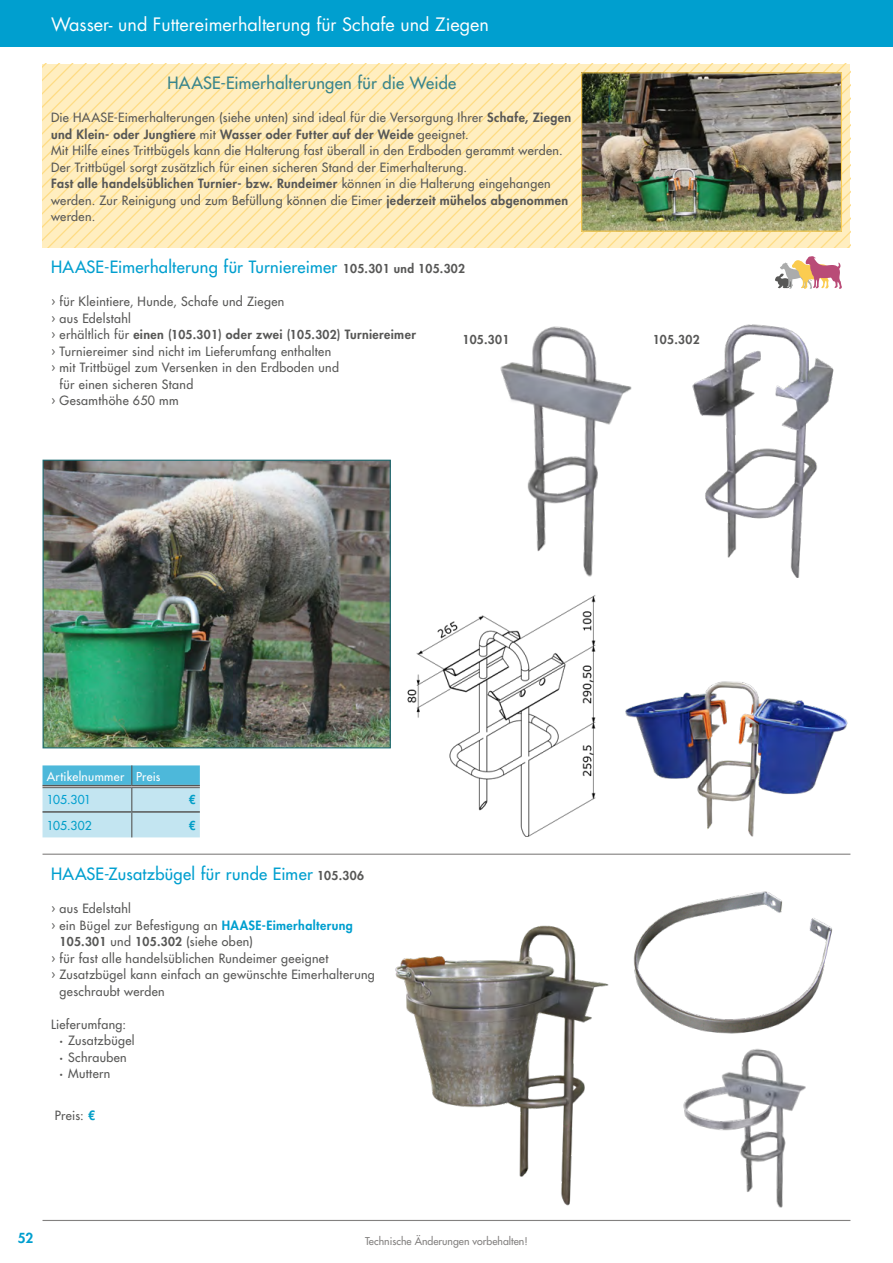
<style>
.page{position:relative;width:893px;height:1263px;background:#fff}
.page>*{position:absolute;margin:0;border:0;box-sizing:border-box;transform-origin:0 0}
.t1{font:18px "Futura Std";color:#fff}
.t2{font:500 16.5px "Futura Std";letter-spacing:.02em;color:#009fcf}
.t3{font:500 16.5px "Futura Std";letter-spacing:.02em;color:#38848c}
.t4{font:800 13.5px "Futura Std";color:#009fcf}
.t5{font:500 12.45px/16.5px "Futura Std";letter-spacing:.03em;color:#575756}
.t6{font:800 12.45px "Futura Std";letter-spacing:.03em;color:#575756}
.t7{font:800 12px "Futura Std";letter-spacing:.025em;color:#575756}
.t8{font:500 12px "Futura Std";letter-spacing:.025em;color:#fff}
.t9{font:500 12px "Futura Std";letter-spacing:-.02em;color:#009fcf}
.t10{font:500 12px "Futura Std";letter-spacing:.005em;color:#009ec7}
.t11{font:800 12px "Futura Std";color:#009ec7}
.t12{font:500 10.5px "Futura Std";color:#838180}
.s1{font-weight:800}
.s2{font-weight:800;font-size:12px;color:#575756}
.s3{font-weight:500}
.s4{font-size:12px}
.s5{font-weight:800;color:#009fcf}
.s6{font-weight:500;font-size:12.45px}
.s7{font-weight:800;color:#009ec7}
</style>
<div class="page">
<div style="left:0;top:0;width:893px;height:47px;background:#009fcf"></div>
<hr style="left:43px;top:1220px;width:807px;height:1px;background:#838180">
<img style="left:683px;top:1048px;width:123px;height:160px">
<img style="left:395px;top:925px;width:214px;height:281px">
<img style="left:633px;top:891px;width:200px;height:143px">
<img style="left:692px;top:324px;width:142px;height:254px">
<img style="left:407px;top:595px;width:189px;height:242px">
<img style="left:500px;top:326px;width:132px;height:251px">
<img style="left:625px;top:681px;width:223px;height:156px">
<img style="left:42px;top:459px;width:349px;height:290px">
<svg style="left:47px;top:64px;width:803px;height:184px;background:#feebb7"></svg>
<svg style="left:61px;top:75px;width:113px;height:173px;background:#feebb7"></svg>
<svg style="left:74px;top:88px;width:100px;height:160px;background:#feebb7"></svg>
<svg style="left:87px;top:101px;width:87px;height:147px;background:#feebb7"></svg>
<svg style="left:101px;top:115px;width:73px;height:133px;background:#feebb7"></svg>
<svg style="left:114px;top:128px;width:60px;height:120px;background:#feebb7"></svg>
<svg style="left:127px;top:141px;width:47px;height:107px;background:#feebb7"></svg>
<svg style="left:140px;top:155px;width:34px;height:93px;background:#feebb7"></svg>
<svg style="left:154px;top:168px;width:20px;height:80px;background:#feebb7"></svg>
<img style="left:174px;top:72px;width:676px;height:176px">
<svg style="left:43px;top:765px;width:157px;height:72px;background:#a0d6e8"></svg>
<hr style="left:132px;top:785px;width:68px;height:1px;background:#575756">
<hr style="left:132px;top:787px;width:68px;height:1px;background:#575756">
<hr style="left:132px;top:811px;width:68px;height:2px;background:#575756">
<hr style="left:43px;top:811px;width:89px;height:2px;background:#575756">
<hr style="left:43px;top:785px;width:89px;height:1px;background:#575756">
<hr style="left:43px;top:787px;width:89px;height:1px;background:#575756">
<hr style="left:43px;top:854px;width:807px;height:1px;background:#838180">
<svg style="left:775px;top:256px;width:67px;height:33px"></svg>
<h1 class="t1" style="left:51px;top:13px;width:439px">Wasser- und Futtereimerhalterung für Schafe und Ziegen</h1>
<h2 class="t3" style="left:167px;top:73px;width:290px">HAASE-Eimerhalterungen für die Weide</h2>
<p class="t5" style="left:51px;top:110px;width:522px">Die HAASE-Eimerhalterungen (siehe unten) sind ideal für die Versorgung Ihrer <span class="s1">Schafe, Ziegen und Klein- oder Jungtiere</span> mit <span class="s1">Wasser oder Futter auf der Weide</span> geeignet.<br>Mit Hilfe eines Trittbügels kann die Halterung fast überall in den Erdboden gerammt werden.<br>Der Trittbügel sorgt zusätzlich für einen sicheren Stand der Eimerhalterung.<br><span class="s1">Fast alle handelsüblichen Turnier- bzw. Rundeimer</span> können in die Halterung eingehangen werden. Zur Reinigung und zum Befüllung können die Eimer <span class="s1">jederzeit mühelos abgenommen </span>werden.</p>
<h2 class="t2" style="left:51px;top:257px;width:416px">HAASE-Eimerhalterung für Turniereimer <span class="s2">105.301 und 105.302</span></h2>
<p class="t5" style="left:51px;top:293px;width:235px">› für Kleintiere, Hunde, Schafe und Ziegen</p>
<p class="t5" style="left:51px;top:310px;width:81px">› aus Edelstahl</p>
<p class="t6" style="left:51px;top:327px;width:366px"><span class="s3">› erhältlich für</span> einen (<span class="s4">105.301</span>) oder zwei (<span class="s4">105.302</span>) Turniereimer</p>
<p class="t5" style="left:51px;top:343px;width:282px">› Turniereimer sind nicht im Lieferumfang enthalten</p>
<p class="t5" style="left:51px;top:359px;width:289px">› mit Trittbügel zum Versenken in den Erdboden und</p>
<p class="t5" style="left:60px;top:376px;width:135px">für einen sicheren Stand</p>
<p class="t5" style="left:51px;top:392px;width:129px">› Gesamthöhe 650 mm</p>
<p class="t7" style="left:462px;top:332px;width:48px">105.301</p>
<p class="t7" style="left:653px;top:332px;width:48px">105.302</p>
<p class="t8" style="left:47px;top:769px;width:115px">Artikelnummer Preis</p>
<p class="t9" style="left:47px;top:792px;width:46px">105.301</p>
<p class="t11" style="left:189px;top:792px;width:8px">€</p>
<p class="t10" style="left:47px;top:818px;width:47px">105.302</p>
<p class="t11" style="left:189px;top:818px;width:8px">€</p>
<h2 class="t2" style="left:51px;top:864px;width:314px">HAASE-Zusatzbügel für runde Eimer <span class="s2">105.306</span></h2>
<p class="t5" style="left:51px;top:900px;width:303px">› aus Edelstahl<br>› ein Bügel zur Befestigung an <span class="s5">HAASE-Eimerhalterung</span></p>
<p class="t7" style="left:60px;top:934px;width:195px">105.301 <span class="s6">und</span> 105.302 <span class="s6">(siehe oben)</span></p>
<p class="t5" style="left:51px;top:950px;width:279px">› für fast alle handelsüblichen Rundeimer geeignet</p>
<p class="t5" style="left:51px;top:966px;width:325px">› Zusatzbügel kann einfach an gewünschte Eimerhalterung</p>
<p class="t5" style="left:60px;top:983px;width:107px">geschraubt werden</p>
<p class="t5" style="left:60px;top:1016px;width:77px;text-indent:-9px">Lieferumfang:<br><span class="s1">∙</span> Zusatzbügel <span class="s1">∙</span> Schrauben<br><span class="s1">∙</span> Muttern</p>
<p class="t5" style="left:55px;top:1107px;width:42px">Preis: <span class="s7">€</span></p>
<p class="t4" style="left:18px;top:1229px;width:17px">52</p>
<p class="t12" style="left:365px;top:1234px;width:164px">Technische Änderungen vorbehalten!</p>
</div>
